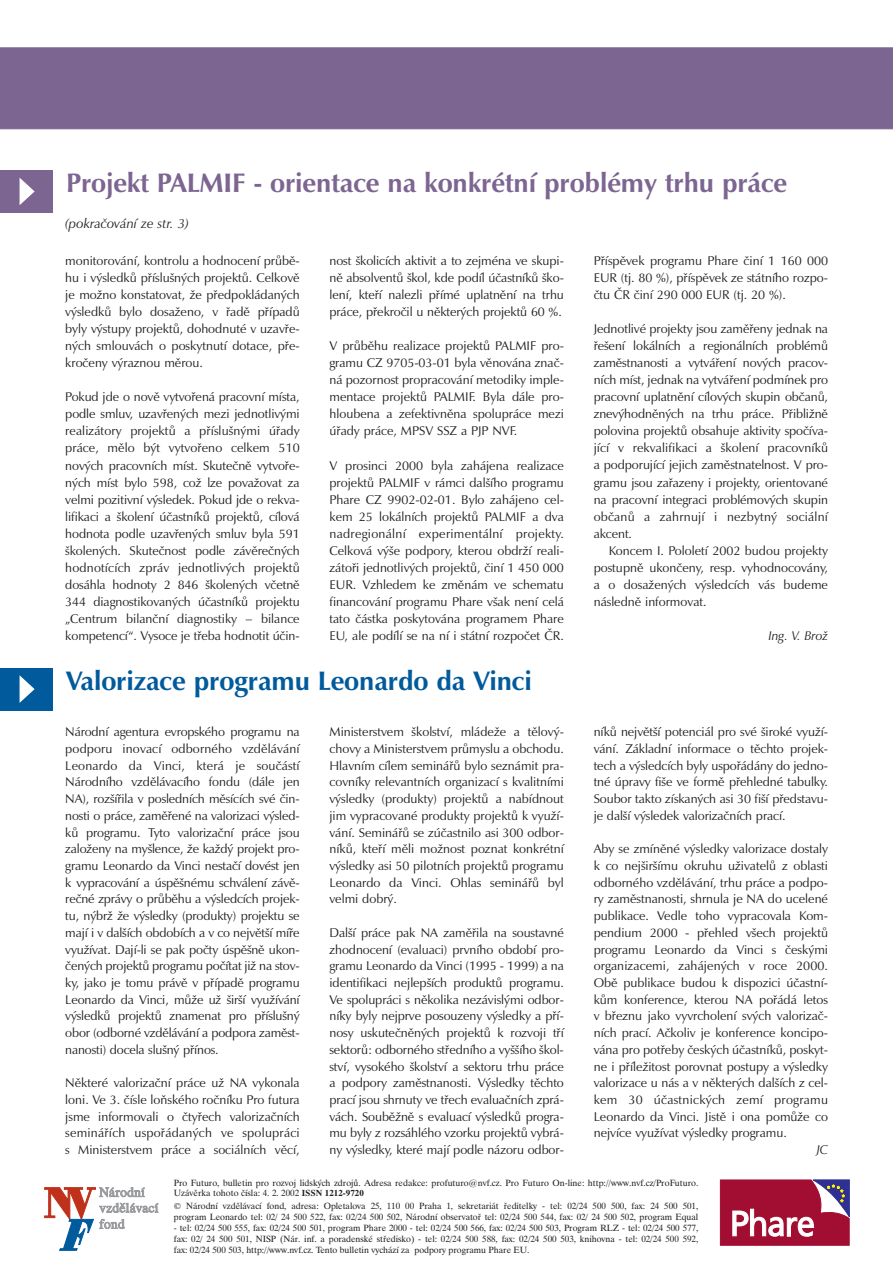
<style>
.page{position:relative;width:893px;height:1262px;background:#fff}
.page>*{position:absolute;margin:0;border:0;box-sizing:border-box;transform-origin:0 0}
.t1{font:700 27px "Zapf Humanist 601 BTCE";letter-spacing:-.005em;color:#7d6592}
.t2{font:700 27px "Zapf Humanist 601 BTCE";letter-spacing:-.005em;color:#005a9c}
.t3{font:italic 13.5px "Zapf Humanist 601 BTCE";color:#231f20}
.t4{font:12.75px/16.6px "Zapf Humanist 601 BTCE";color:#231f20;text-align:justify}
.t5{font:italic 12.75px "Zapf Humanist 601 BTCE";color:#231f20}
.t6{font:9px/10.8px "Dutch 801 BTCE";letter-spacing:-.005em;color:#231f20}
.s1{font-weight:700}
</style>
<div class="page">
<div style="left:0;top:48px;width:892px;height:81px;background:#7d6592"></div>
<svg style="left:45px;top:1187px;width:113px;height:63px"></svg>
<svg style="left:720px;top:1179px;width:129px;height:66px;background:#aa3a5a"></svg>
<div style="left:0;top:170px;width:53px;height:43px;background:#7d6592"></div>
<svg style="left:20px;top:178px;width:15px;height:27px"></svg>
<div style="left:0;top:668px;width:53px;height:42px;background:#005a9c"></div>
<svg style="left:20px;top:675px;width:15px;height:28px"></svg>
<h1 class="t1" style="left:66px;top:173px;width:722px">Projekt PALMIF - orientace na konkrétní problémy trhu práce</h1>
<p class="t3" style="left:65px;top:218px;width:125px">(pokračování ze str. 3)</p>
<p class="t4" style="left:65px;top:253px;width:236px;line-height:17.1px">monitorování, kontrolu a hodnocení průbě&shy;hu i výsledků příslušných projektů. Celkově je možno konstatovat, že předpokládaných výsledků bylo dosaženo, v řadě případů byly výstupy projektů, dohodnuté v uzavře&shy;ných smlouvách o poskytnutí dotace, pře&shy;kročeny výraznou měrou.</p>
<p class="t4" style="left:65px;top:390px;width:236px;line-height:17.1px">Pokud jde o nově vytvořená pracovní místa, podle smluv, uzavřených mezi jednotlivými realizátory projektů a příslušnými úřady práce, mělo být vytvořeno celkem 510 nových pracovních míst. Skutečně vytvoře&shy;ných míst bylo 598, což lze považovat za velmi pozitivní výsledek. Pokud jde o rekva&shy;lifikaci a školení účastníků projektů, cílová hodnota podle uzavřených smluv byla 591 školených. Skutečnost podle závěrečných hodnotících zpráv jednotlivých projektů dosáhla hodnoty 2 846 školených včetně 344 diagnostikovaných účastníků projektu „Centrum bilanční diagnostiky – bilance kompetencí“. Vysoce je třeba hodnotit účin-</p>
<p class="t4" style="left:329px;top:253px;width:236px;line-height:17.1px">nost školicích aktivit a to zejména ve skupi&shy;ně absolventů škol, kde podíl účastníků ško&shy;lení, kteří nalezli přímé uplatnění na trhu práce, překročil u některých projektů 60 %.</p>
<p class="t4" style="left:329px;top:338px;width:236px;line-height:17.1px">V průběhu realizace projektů PALMIF pro&shy;gramu CZ 9705-03-01 byla věnována znač&shy;ná pozornost propracování metodiky imple&shy;mentace projektů PALMIF. Byla dále pro&shy;hloubena a zefektivněna spolupráce mezi úřady práce, MPSV SSZ a PJP NVF.</p>
<p class="t4" style="left:329px;top:458px;width:236px;line-height:17.1px">V prosinci 2000 byla zahájena realizace projektů PALMIF v rámci dalšího programu Phare CZ 9902-02-01. Bylo zahájeno cel&shy;kem 25 lokálních projektů PALMIF a dva nadregionální experimentální projekty.<br>Celková výše podpory, kterou obdrží reali&shy;zátoři jednotlivých projektů, činí 1 450 000<br>EUR. Vzhledem ke změnám ve schematu financování programu Phare však není celá tato částka poskytována programem Phare EU, ale podílí se na ní i státní rozpočet ČR.</p>
<h1 class="t2" style="left:66px;top:670px;width:467px">Valorizace programu Leonardo da Vinci</h1>
<p class="t4" style="left:593px;top:253px;width:236px;line-height:17.1px">Příspěvek programu Phare činí 1 160 000<br>EUR (tj. 80 %), příspěvek ze státního rozpo&shy;čtu ČR činí 290 000 EUR (tj. 20 %).</p>
<p class="t4" style="left:593px;top:321px;width:236px;line-height:17.1px">Jednotlivé projekty jsou zaměřeny jednak na řešení lokálních a regionálních problémů zaměstnanosti a vytváření nových pracov&shy;ních míst, jednak na vytváření podmínek pro pracovní uplatnění cílových skupin občanů, znevýhodněných na trhu práce. Přibližně polovina projektů obsahuje aktivity spočíva&shy;jící v rekvalifikaci a školení pracovníků a podporující jejich zaměstnatelnost. V pro&shy;gramu jsou zařazeny i projekty, orientované na pracovní integraci problémových skupin občanů a zahrnují i nezbytný sociální akcent.</p>
<p class="t4" style="left:593px;top:543px;width:236px;line-height:17.1px;text-indent:15px">Koncem I. Pololetí 2002 budou projekty postupně ukončeny, resp. vyhodnocovány, a o dosažených výsledcích vás budeme následně informovat.</p>
<p class="t5" style="left:768px;top:631px;width:61px">Ing. V. Brož</p>
<p class="t4" style="left:593px;top:725px;width:236px">níků největší potenciál pro své široké využí&shy;vání. Základní informace o těchto projek&shy;tech a výsledcích byly uspořádány do jedno&shy;tné úpravy fiše ve formě přehledné tabulky.<br>Soubor takto získaných asi 30 fiší představu&shy;je další výsledek valorizačních prací.</p>
<p class="t4" style="left:593px;top:842px;width:236px">Aby se zmíněné výsledky valorizace dostaly k co nejširšímu okruhu uživatelů z oblasti odborného vzdělávání, trhu práce a podpo&shy;ry zaměstnanosti, shrnula je NA do ucelené publikace. Vedle toho vypracovala Kom&shy;pendium 2000 - přehled všech projektů programu Leonardo da Vinci s českými organizacemi, zahájených v roce 2000.<br>Obě publikace budou k dispozici účastní&shy;kům konference, kterou NA pořádá letos v březnu jako vyvrcholení svých valorizač&shy;ních prací. Ačkoliv je konference koncipo&shy;vána pro potřeby českých účastníků, poskyt&shy;ne i příležitost porovnat postupy a výsledky valorizace u nás a v některých dalších z cel&shy;kem 30 účastnických zemí programu Leonardo da Vinci. Jistě i ona pomůže co nejvíce využívat výsledky programu.</p>
<p class="t5" style="left:816px;top:1145px;width:13px">JC</p>
<p class="t6" style="left:174px;top:1178px;width:526px">Pro Futuro, bulletin pro rozvoj lidských zdrojů. Adresa redakce: profuturo@nvf.cz. Pro Futuro On-line: http://www.nvf.cz/ProFuturo.<br>Uzávěrka tohoto čísla: 4. 2. 2002 <span class="s1">ISSN 1212-9720</span></p>
<p class="t6" style="left:174px;top:1201px;width:526px">© Národní vzdělávací fond, adresa: Opletalova 25, 110 00 Praha 1, sekretariát ředitelky - tel: 02/24 500 500, fax: 24 500 501, program Leonardo tel: 02/ 24 500 522, fax: 02/24 500 502, Národní observatoř tel: 02/24 500 544, fax: 02/ 24 500 502, program Equal</p>
<p class="t6" style="left:174px;top:1223px;width:526px;text-align:justify">- tel: 02/24 500 555, fax: 02/24 500 501, program Phare 2000 - tel: 02/24 500 566, fax: 02/24 500 503, Program RLZ - tel: 02/24 500 577, fax: 02/ 24 500 501, NISP (Nár. inf. a poradenské středisko) - tel: 02/24 500 588, fax: 02/24 500 503, knihovna - tel: 02/24 500 592, fax: 02/24 500 503, http://www.nvf.cz. Tento bulletin vychází za podpory programu Phare EU.</p>
<p class="t4" style="left:329px;top:725px;width:236px">Ministerstvem školství, mládeže a tělový&shy;chovy a Ministerstvem průmyslu a obchodu.<br>Hlavním cílem seminářů bylo seznámit pra&shy;covníky relevantních organizací s kvalitními výsledky (produkty) projektů a nabídnout jim vypracované produkty projektů k využí&shy;vání. Seminářů se zúčastnilo asi 300 odbor&shy;níků, kteří měli možnost poznat konkrétní výsledky asi 50 pilotních projektů programu Leonardo da Vinci. Ohlas seminářů byl velmi dobrý.</p>
<p class="t4" style="left:329px;top:925px;width:236px">Další práce pak NA zaměřila na soustavné zhodnocení (evaluaci) prvního období pro&shy;gramu Leonardo da Vinci (1995 - 1999) a na identifikaci nejlepších produktů programu.<br>Ve spolupráci s několika nezávislými odbor&shy;níky byly nejprve posouzeny výsledky a pří&shy;nosy uskutečněných projektů k rozvoji tří sektorů: odborného středního a vyššího škol&shy;ství, vysokého školství a sektoru trhu práce a podpory zaměstnanosti. Výsledky těchto prací jsou shrnuty ve třech evaluačních zprá&shy;vách. Souběžně s evaluací výsledků progra&shy;mu byly z rozsáhlého vzorku projektů vybrá&shy;ny výsledky, které mají podle názoru odbor-</p>
<p class="t4" style="left:65px;top:725px;width:236px">Národní agentura evropského programu na podporu inovací odborného vzdělávání Leonardo da Vinci, která je součástí Národního vzdělávacího fondu (dále jen NA), rozšířila v posledních měsících své čin&shy;nosti o práce, zaměřené na valorizaci výsled&shy;ků programu. Tyto valorizační práce jsou založeny na myšlence, že každý projekt pro&shy;gramu Leonardo da Vinci nestačí dovést jen k vypracování a úspěšnému schválení závě&shy;rečné zprávy o průběhu a výsledcích projek&shy;tu, nýbrž že výsledky (produkty) projektu se mají i v dalších obdobích a v co největší míře využívat. Dají-li se pak počty úspěšně ukon&shy;čených projektů programu počítat již na stov&shy;ky, jako je tomu právě v případě programu Leonardo da Vinci, může už širší využívání výsledků projektů znamenat pro příslušný obor (odborné vzdělávání a podpora zaměst&shy;nanosti) docela slušný přínos.</p>
<p class="t4" style="left:65px;top:1075px;width:236px">Některé valorizační práce už NA vykonala loni. Ve 3. čísle loňského ročníku Pro futura jsme informovali o čtyřech valorizačních seminářích uspořádaných ve spolupráci s Ministerstvem práce a sociálních věcí,</p>
</div>
